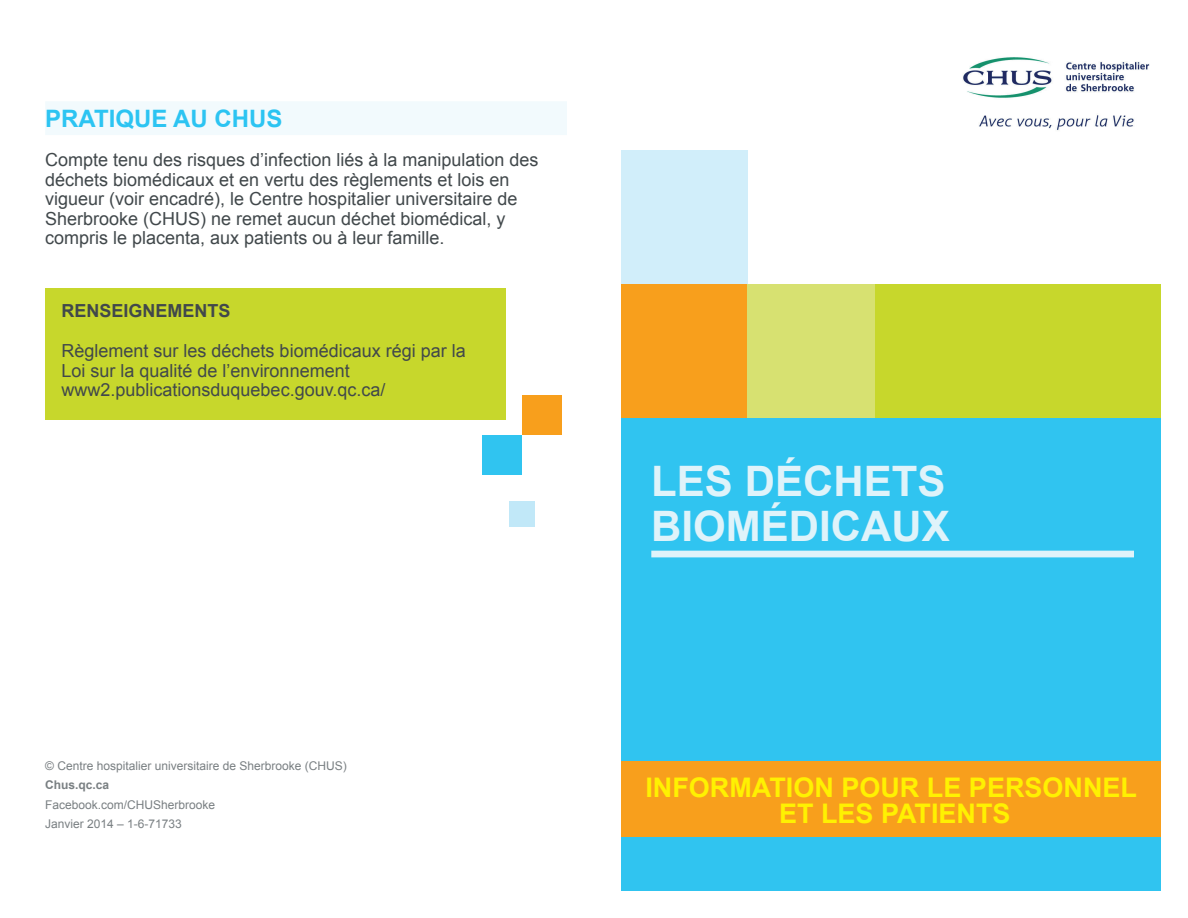
<style>
.page{position:relative;width:1188px;height:918px;background:#fff}
.page>*{position:absolute;margin:0;border:0;box-sizing:border-box;transform-origin:0 0}
.t1{font:700 42px/45px "Arial";color:#dff3fa}
.t2{font:700 27px/26.2px "Arial";color:#fff101;text-align:center}
.t3{font:700 24px "Arial";color:#2cc4f2}
.t4{font:18px/19.5px "Arial";color:#41484b}
.t5{font:700 18px "Arial";color:#41484b}
.t6{font:12px/19.2px "Arial";color:#797f82}
.t7{font:700 12px "Arial";color:#797f82}
</style>
<div class="page">
<div style="left:45px;top:288px;width:461px;height:132px;background:#c7d72c"></div>
<div style="left:621px;top:417px;width:540px;height:474px;background:#30c4f0"></div>
<div style="left:747px;top:284px;width:414px;height:133px;background:#c7d72c"></div>
<div style="left:621px;top:284px;width:126px;height:133px;background:#f89f1c"></div>
<div style="left:747px;top:284px;width:127px;height:133px;background:#d7e171"></div>
<div style="left:621px;top:151px;width:126px;height:133px;background:#d1eefa"></div>
<div style="left:651px;top:551px;width:483px;height:6px;background:#dff3fa"></div>
<img style="left:963px;top:57px;width:186px;height:74px">
<div style="left:621px;top:761px;width:540px;height:76px;background:#f89f1c"></div>
<div style="left:45px;top:101px;width:522px;height:34px;background:#f2fafd"></div>
<div style="left:483px;top:435px;width:39px;height:40px;background:#30c4f0"></div>
<div style="left:522px;top:396px;width:40px;height:39px;background:#f89f1c"></div>
<div style="left:510px;top:502px;width:25px;height:25px;background:#c1e8f8"></div>
<h3 class="t3" style="left:45px;top:102px;width:187px">PRATIQUE AU CHUS</h3>
<p class="t4" style="left:45px;top:150px;width:495px">Compte tenu des risques d’infection liés à la manipulation des déchets biomédicaux et en vertu des règlements et lois en vigueur (voir encadré), le Centre hospitalier universitaire de Sherbrooke (CHUS) ne remet aucun déchet biomédical, y compris le placenta, aux patients ou à leur famille.</p>
<p class="t5" style="left:62px;top:299px;width:171px">RENSEIGNEMENTS</p>
<p class="t4" style="left:62px;top:341px;width:406px">Règlement sur les déchets biomédicaux régi par la<br>Loi sur la qualité de l’environnement www2.publicationsduquebec.gouv.qc.ca/</p>
<p class="t6" style="left:45px;top:756px;width:303px">© Centre hospitalier universitaire de Sherbrooke (CHUS)</p>
<p class="t7" style="left:45px;top:777px;width:66px">CHUS.QC.CA</p>
<p class="t6" style="left:45px;top:795px;width:172px">Facebook.com/CHUSherbrooke<br>Janvier 2014 – 1-6-71733</p>
<h1 class="t1" style="left:651px;top:460px;width:300px">LES DÉCHETS<br>BIOMÉDICAUX</h1>
<h2 class="t2" style="left:645px;top:775px;width:484px">INFORMATION POUR LE PERSONNEL<br>ET LES PATIENTS</h2>
</div>
